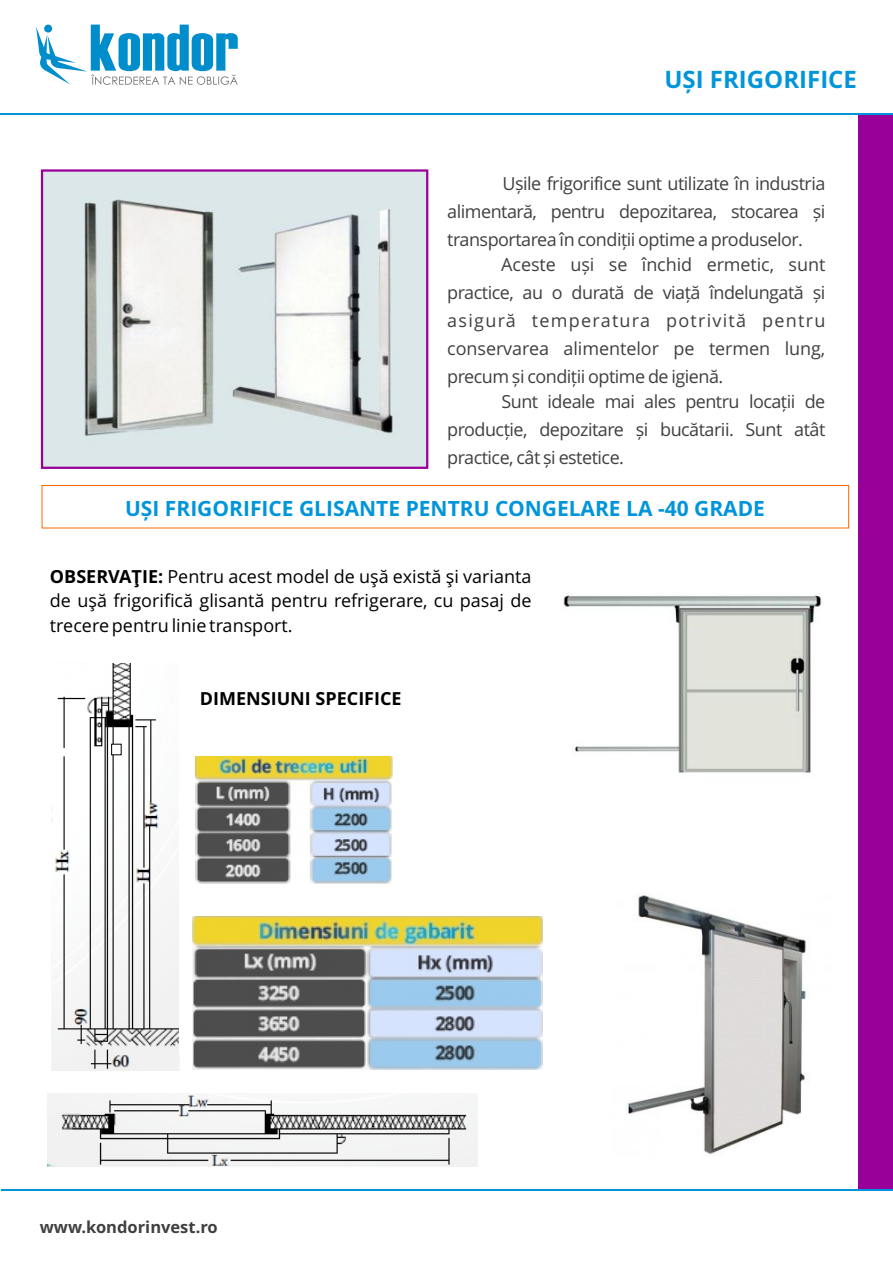
<style>
.page{position:relative;width:893px;height:1263px;background:#fff}
.page>*{position:absolute;margin:0;border:0;box-sizing:border-box;transform-origin:0 0}
.t1{font:700 24px "Open Sans";color:#0095da}
.t2{font:700 21px "Open Sans";color:#0095da}
.t3{font:18px/28.2px "Open Sans";letter-spacing:-.03em;color:#404041;text-align:justify}
.t4{font:18px/24.5px "Open Sans";color:#000;text-align:justify}
.t5{font:700 18px "Open Sans";color:#000}
.t6{font:700 16.5px "Open Sans";color:#404041}
.s1{font-weight:700}
</style>
<div class="page">
<div style="left:42px;top:485px;width:807px;height:43px;border:1px solid #f60"></div>
<img style="left:44px;top:172px;width:381px;height:294px">
<div style="left:41px;top:169px;width:387px;height:300px;border:2px solid #909"></div>
<div style="left:859px;top:113px;width:34px;height:1077px;background:#909"></div>
<hr style="left:1px;top:1189px;width:892px;height:1px;background:#0095da">
<hr style="left:1px;top:113px;width:892px;height:2px;background:#0095da">
<svg style="left:36px;top:25px;width:202px;height:60px"></svg>
<img style="left:627px;top:895px;width:179px;height:260px">
<img style="left:51px;top:664px;width:128px;height:407px">
<img style="left:48px;top:1093px;width:430px;height:73px">
<img style="left:196px;top:757px;width:196px;height:127px">
<img style="left:192px;top:916px;width:350px;height:153px">
<svg style="left:51px;top:748px;width:16px;height:9px"></svg>
<svg style="left:137px;top:1053px;width:42px;height:18px"></svg>
<svg style="left:111px;top:743px;width:11px;height:12px"></svg>
<img style="left:563px;top:594px;width:259px;height:179px">
<svg style="left:51px;top:664px;width:34px;height:9px"></svg>
<h1 class="t1" style="left:664px;top:69px;width:194px">UȘI FRIGORIFICE</h1>
<p class="t3" style="left:447px;top:171px;width:380px;text-indent:55px">Ușile frigorifice sunt utilizate în industria alimentară, pentru depozitarea, stocarea și transportarea în condiții optime a produselor.</p>
<p class="t3" style="left:447px;top:252px;width:380px;text-indent:54px">Aceste uși se închid ermetic, sunt practice, au o durată de viață îndelungată și asigură temperatura potrivită pentru conservarea alimentelor pe termen lung, precum și condiții optime de igienă.</p>
<p class="t3" style="left:447px;top:389px;width:380px;text-indent:54px">Sunt ideale mai ales pentru locații de producție, depozitare și bucătarii. Sunt atât practice, cât și estetice.</p>
<p class="t2" style="left:125px;top:500px;width:641px">UȘI FRIGORIFICE GLISANTE PENTRU CONGELARE LA -40 GRADE</p>
<p class="t4" style="left:50px;top:566px;width:483px"><span class="s1">OBSERVAŢIE:</span> Pentru acest model de uşă există şi varianta de uşă frigorifică glisantă pentru refrigerare, cu pasaj de trecere pentru linie transport.</p>
<p class="t5" style="left:200px;top:691px;width:203px">DIMENSIUNI SPECIFICE</p>
<p class="t6" style="left:40px;top:1220px;width:179px">www.kondorinvest.ro</p>
</div>
